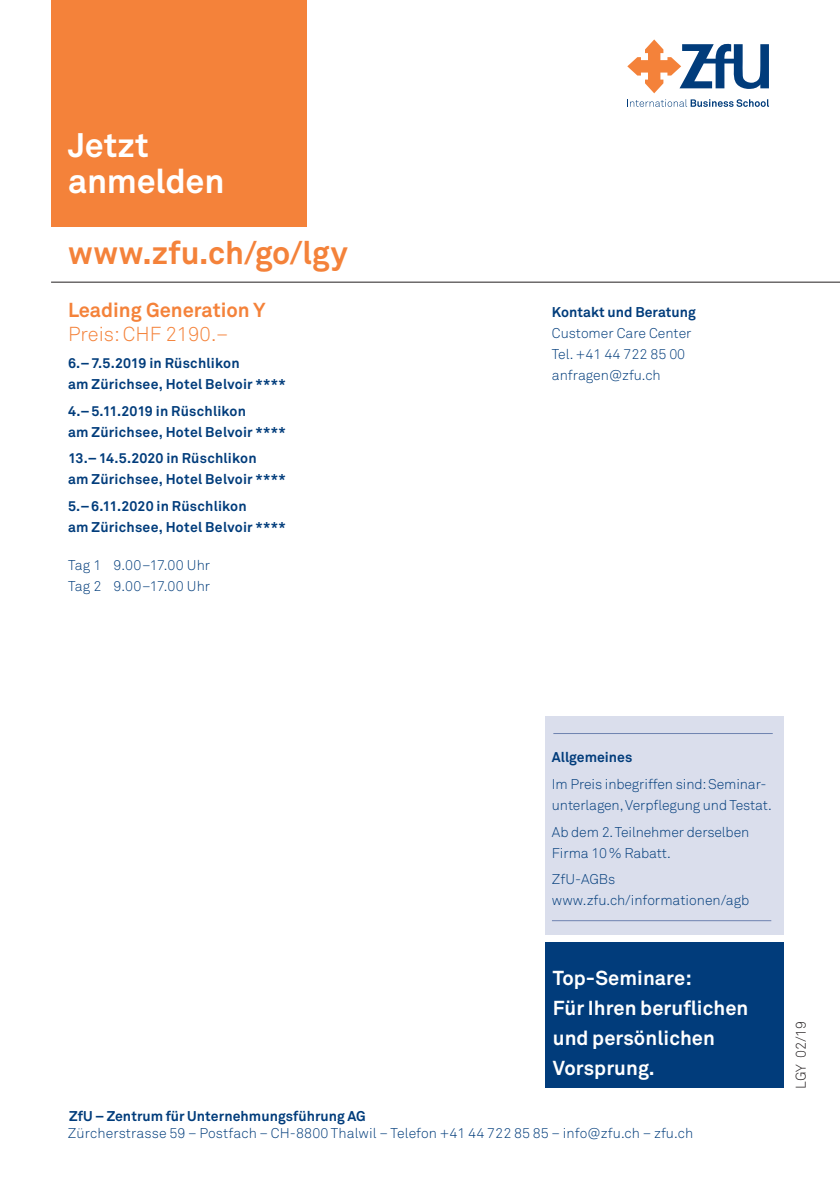
<style>
.page{position:relative;width:840px;height:1191px;background:#fff}
.page>*{position:absolute;margin:0;border:0;box-sizing:border-box;transform-origin:0 0}
.t1{font:700 33.6px/36px "Akkurat Office";letter-spacing:-.005em;color:#fff}
.x_Lauftext{font:700 32px "Akkurat Office";letter-spacing:.005em;color:#f4823a}
.t2{font:700 20px/30px "Akkurat Office";letter-spacing:.005em;color:#fff}
.zfu_-_Registertitel{font:700 20px "Akkurat Office";color:#f4823a}
.x_Text_klein{font:300 20px "Akkurat";color:#f4823a}
.x_Text_klein-2{font:300 14px/21px "Akkurat";letter-spacing:-.005em;color:#013c7b}
.x_Text_klein-3{font:700 14px/21px "Akkurat Office";letter-spacing:.01em;color:#013c7b}
.x_Text_klein-4{font:300 14px "Akkurat";color:#231f20}
</style>
<div class="page">
<div style="left:544px;top:716px;width:238px;height:219px;background:#dadeec"></div>
<div style="left:51px;top:0;width:255px;height:227px;background:#f4823a"></div>
<svg style="left:627px;top:39px;width:141px;height:54px"></svg>
<svg style="left:627px;top:99px;width:141px;height:8px"></svg>
<hr style="left:51px;top:282px;width:788px;height:1px;background:#231f20">
<div style="left:544px;top:943px;width:238px;height:145px;background:#013c7b"></div>
<hr style="left:553px;top:733px;width:219px;height:1px;background:#6f83b0">
<hr style="left:551px;top:920px;width:219px;height:1px;background:#6f83b0">
<h1 class="t1" style="left:68px;top:127px;width:158px">Jetzt anmelden</h1>
<p class="x_Lauftext" style="left:68px;top:233px;width:281px">www.zfu.ch/go/lgy</p>
<p class="zfu_-_Registertitel" style="left:68px;top:298px;width:199px">Leading Generation Y</p>
<p class="x_Text_klein" style="left:68px;top:322px;width:162px">Preis: CHF 2190.–</p>
<p class="x_Text_klein-3" style="left:68px;top:353px;width:219px">6.–7.5.2019 in Rüschlikon<br>am Zürichsee, Hotel Belvoir ****</p>
<p class="x_Text_klein-3" style="left:68px;top:400px;width:219px">4.–5.11.2019 in Rüschlikon<br>am Zürichsee, Hotel Belvoir ****</p>
<p class="x_Text_klein-3" style="left:68px;top:448px;width:219px">13.–14.5.2020 in Rüschlikon<br>am Zürichsee, Hotel Belvoir ****</p>
<p class="x_Text_klein-3" style="left:68px;top:496px;width:219px">5.–6.11.2020 in Rüschlikon<br>am Zürichsee, Hotel Belvoir ****</p>
<p class="x_Text_klein-2" style="left:68px;top:555px;width:144px">Tag 1 9.00–17.00 Uhr</p>
<p class="x_Text_klein-2" style="left:68px;top:576px;width:144px">Tag 2 9.00–17.00 Uhr</p>
<p class="x_Text_klein-3" style="left:551px;top:302px;width:145px">Kontakt und Beratung</p>
<p class="x_Text_klein-2" style="left:551px;top:323px;width:141px">Customer Care Center<br>Tel. +41 44 722 85 00 anfragen@zfu.ch</p>
<p class="x_Text_klein-3" style="left:551px;top:747px;width:82px">Allgemeines</p>
<p class="x_Text_klein-2" style="left:551px;top:774px;width:221px">Im Preis inbegriffen sind: Seminar&shy;unterlagen, Verpflegung und Testat.</p>
<p class="x_Text_klein-2" style="left:551px;top:821px;width:199px">Ab dem 2. Teilnehmer derselben<br>Firma 10% Rabatt.</p>
<p class="x_Text_klein-2" style="left:551px;top:869px;width:199px">ZfU-AGBs www.zfu.ch/informationen/agb</p>
<h3 class="t2" style="left:552px;top:963px;width:197px">Top-Seminare:<br>Für Ihren beruflichen und persönlichen<br>Vorsprung.</h3>
<p class="x_Text_klein-3" style="left:69px;top:1105px;width:298px">ZfU – Zentrum für Unternehmungsführung AG</p>
<p class="x_Text_klein-2" style="left:68px;top:1122px;width:626px">Zürcherstrasse 59 – Postfach – CH-8800 Thalwil – Telefon +41 44 722 85 85 – info@zfu.ch – zfu.ch</p>
<p class="x_Text_klein-4" style="left:792px;top:1089px;width:70px;rotate:-90deg">LGY 02/19</p>
</div>
